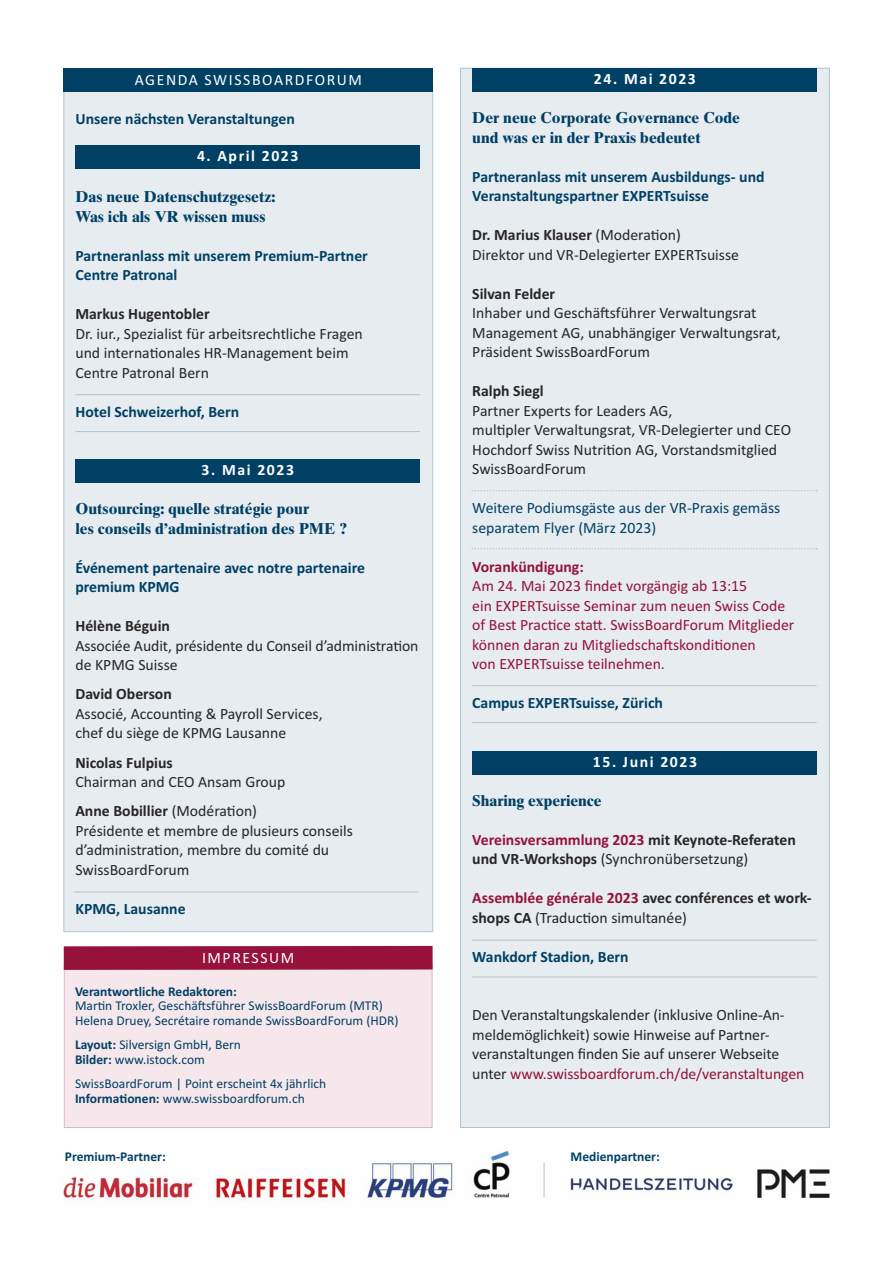
<style>
.page{position:relative;width:893px;height:1263px;background:#fff}
.page>*{position:absolute;margin:0;border:0;box-sizing:border-box;transform-origin:0 0}
.t1{font:15.75px/19.5px "Calibri";color:#272526}
.t2{font:700 15.75px/19.5px "Calibri";color:#004065}
.t3{font:700 15.75px/19.5px "Calibri";color:#272526}
.t4{font:700 15.75px/19.5px "Times Ten";color:#004065}
.t5{font:15.75px/19.5px "Calibri";color:#96123b}
.t6{font:15.75px/19.5px "Calibri";color:#004065}
.t7{font:700 15.75px "Calibri";letter-spacing:.1em;color:#fff}
.t8{font:15.75px "Calibri";letter-spacing:.1em;color:#fff}
.t9{font:700 15.75px "Calibri";color:#96123b}
.t10{font:13.5px/14.5px "Calibri";color:#004065}
.t11{font:700 13.5px "Calibri";color:#004065}
.s1{font-weight:700}
.s2{color:#96123b}
.s3{font-weight:400}
</style>
<div class="page">
<div style="left:65px;top:964px;width:367px;height:163px;background:#f5e7eb"></div>
<div style="left:64px;top:963px;width:369px;height:165px;border:1px solid #e0b8c4"></div>
<div style="left:64px;top:946px;width:369px;height:24px;background:#96123b"></div>
<img style="left:63px;top:1149px;width:767px;height:54px">
<hr style="left:544px;top:1163px;width:1px;height:34px;background:#b3c6d1">
<div style="left:461px;top:69px;width:368px;height:1058px;background:#e6ecf0"></div>
<div style="left:473px;top:68px;width:344px;height:24px;background:#004065"></div>
<div style="left:473px;top:751px;width:344px;height:23px;background:#004065"></div>
<hr style="left:472px;top:722px;width:345px;height:1px;background:#b3c6d1">
<hr style="left:472px;top:685px;width:345px;height:1px;background:#b3c6d1">
<svg style="left:472px;top:548px;width:345px;height:1px"></svg>
<svg style="left:472px;top:490px;width:345px;height:1px"></svg>
<hr style="left:472px;top:976px;width:345px;height:1px;background:#b3c6d1">
<hr style="left:472px;top:939px;width:345px;height:2px;background:#b3c6d1">
<div style="left:64px;top:86px;width:368px;height:845px;background:#e6ecf0"></div>
<div style="left:63px;top:68px;width:370px;height:23px;background:#004065"></div>
<div style="left:76px;top:146px;width:344px;height:23px;background:#004065"></div>
<div style="left:76px;top:459px;width:344px;height:24px;background:#004065"></div>
<hr style="left:75px;top:431px;width:345px;height:1px;background:#b3c6d1">
<hr style="left:75px;top:394px;width:345px;height:1px;background:#b3c6d1">
<hr style="left:74px;top:891px;width:344px;height:1px;background:#b3c6d1">
<p class="t8" style="left:135px;top:70px;width:229px">AGENDA SWISSBOARDFORUM</p>
<p class="t2" style="left:75px;top:109px;width:221px">Unsere nächsten Veranstaltungen</p>
<p class="t7" style="left:197px;top:147px;width:103px">4. April 2023</p>
<p class="t4" style="left:75px;top:189px;width:201px">Das neue Datenschutzgesetz:<br>Was ich als VR wissen muss</p>
<p class="t2" style="left:75px;top:245px;width:294px">Partneranlass mit unserem Premium-Partner<br>Centre Patronal</p>
<p class="t3" style="left:75px;top:304px;width:136px">Markus Hugentobler</p>
<p class="t1" style="left:75px;top:323px;width:289px">Dr. iur., Spezialist für arbeitsrechtliche Fragen und internationales HR-Management beim<br>Centre Patronal Bern</p>
<p class="t2" style="left:75px;top:401px;width:165px">Hotel Schweizerhof, Bern</p>
<p class="t7" style="left:202px;top:460px;width:94px">3. Mai 2023</p>
<p class="t4" style="left:75px;top:501px;width:273px">Outsourcing: quelle stratégie pour<br>les conseils d’administration des PME ?</p>
<p class="t2" style="left:75px;top:557px;width:291px">Événement partenaire avec notre partenaire premium KPMG</p>
<p class="t3" style="left:75px;top:616px;width:96px">Hélène Béguin</p>
<p class="t1" style="left:75px;top:635px;width:345px">Associée Audit, présidente du Conseil d’administration de KPMG Suisse</p>
<p class="t3" style="left:75px;top:684px;width:98px">David Oberson</p>
<p class="t1" style="left:75px;top:704px;width:249px">Associé, Accounting &amp; Payroll Services, chef du siège de KPMG Lausanne</p>
<p class="t3" style="left:75px;top:752px;width:99px">Nicolas Fulpius</p>
<p class="t1" style="left:75px;top:767px;width:212px;line-height:29.2px">Chairman and CEO Ansam Group<br><span class="s1">Anne Bobillier</span> (Modération)</p>
<p class="t1" style="left:75px;top:821px;width:279px">Présidente et membre de plusieurs conseils d’administration, membre du comité du<br>SwissBoardForum</p>
<p class="t2" style="left:75px;top:899px;width:112px">KPMG, Lausanne</p>
<p class="t8" style="left:202px;top:948px;width:94px">IMPRESSUM</p>
<p class="t11" style="left:75px;top:983px;width:163px">Verantwortliche Redaktoren:</p>
<p class="t10" style="left:75px;top:998px;width:325px">Martin Troxler, Geschäftsführer SwissBoardForum (MTR)<br>Helena Druey, Secrétaire romande SwissBoardForum (HDR)</p>
<p class="t10" style="left:75px;top:1037px;width:167px"><span class="s1">Layout:</span> Silversign GmbH, Bern<br><span class="s1">Bilder:</span> www.istock.com</p>
<p class="t10" style="left:75px;top:1076px;width:253px">SwissBoardForum | Point erscheint 4x jährlich<br><span class="s1">Informationen:</span> www.swissboardforum.ch</p>
<p class="t7" style="left:594px;top:70px;width:103px">24. Mai 2023</p>
<p class="t4" style="left:472px;top:110px;width:269px">Der neue Corporate Governance Code und was er in der Praxis bedeutet</p>
<p class="t2" style="left:472px;top:166px;width:294px">Partneranlass mit unserem Ausbildungs- und<br>Veranstaltungspartner EXPERTsuisse</p>
<p class="t1" style="left:472px;top:225px;width:268px"><span class="s1">Dr. Marius Klauser</span> (Moderation)<br>Direktor und VR-Delegierter EXPERTsuisse</p>
<p class="t3" style="left:472px;top:283px;width:84px">Silvan Felder</p>
<p class="t1" style="left:472px;top:303px;width:310px">Inhaber und Geschäftsführer Verwaltungsrat<br>Management AG, unabhängiger Verwaltungsrat,<br>Präsident SwissBoardForum</p>
<p class="t3" style="left:472px;top:381px;width:73px">Ralph Siegl</p>
<p class="t1" style="left:472px;top:400px;width:320px">Partner Experts for Leaders AG,<br>multipler Verwaltungsrat, VR-Delegierter und CEO Hochdorf Swiss Nutrition AG, Vorstandsmitglied SwissBoardForum</p>
<p class="t6" style="left:472px;top:498px;width:310px">Weitere Podiumsgäste aus der VR-Praxis gemäss separatem Flyer (März 2023)</p>
<p class="t9" style="left:472px;top:557px;width:113px">Vorankündigung:</p>
<p class="t5" style="left:472px;top:576px;width:324px">Am 24. Mai 2023 findet vorgängig ab 13:15<br>ein EXPERTsuisse Seminar zum neuen Swiss Code of Best Practice statt. SwissBoardForum Mitglieder können daran zu Mitgliedschaftskonditionen<br>von EXPERTsuisse teilnehmen.</p>
<p class="t2" style="left:472px;top:693px;width:192px">Campus EXPERTsuisse, Zürich</p>
<p class="t7" style="left:593px;top:752px;width:106px">15. Juni 2023</p>
<p class="t4" style="left:472px;top:792px;width:131px">Sharing experience</p>
<p class="t3" style="left:472px;top:829px;width:325px"><span class="s2">Vereinsversammlung 2023</span> mit Keynote-Referaten und VR-Workshops <span class="s3">(Synchronübersetzung)</span></p>
<p class="t3" style="left:472px;top:888px;width:341px"><span class="s2">Assemblée générale 2023</span> avec conférences et work&shy;shops CA <span class="s3">(Traduction simultanée)</span></p>
<p class="t2" style="left:472px;top:946px;width:158px">Wankdorf Stadion, Bern</p>
<p class="t1" style="left:472px;top:1005px;width:334px">Den Veranstaltungskalender (inklusive Online-An&shy;meldemöglichkeit) sowie Hinweise auf Partner&shy;veranstaltungen finden Sie auf unserer Webseite unter <span class="s2">www.swissboardforum.ch/de/veranstaltungen</span></p>
<p class="t11" style="left:65px;top:1149px;width:102px">Premium-Partner:</p>
<p class="t11" style="left:571px;top:1148px;width:91px">Medienpartner:</p>
</div>
